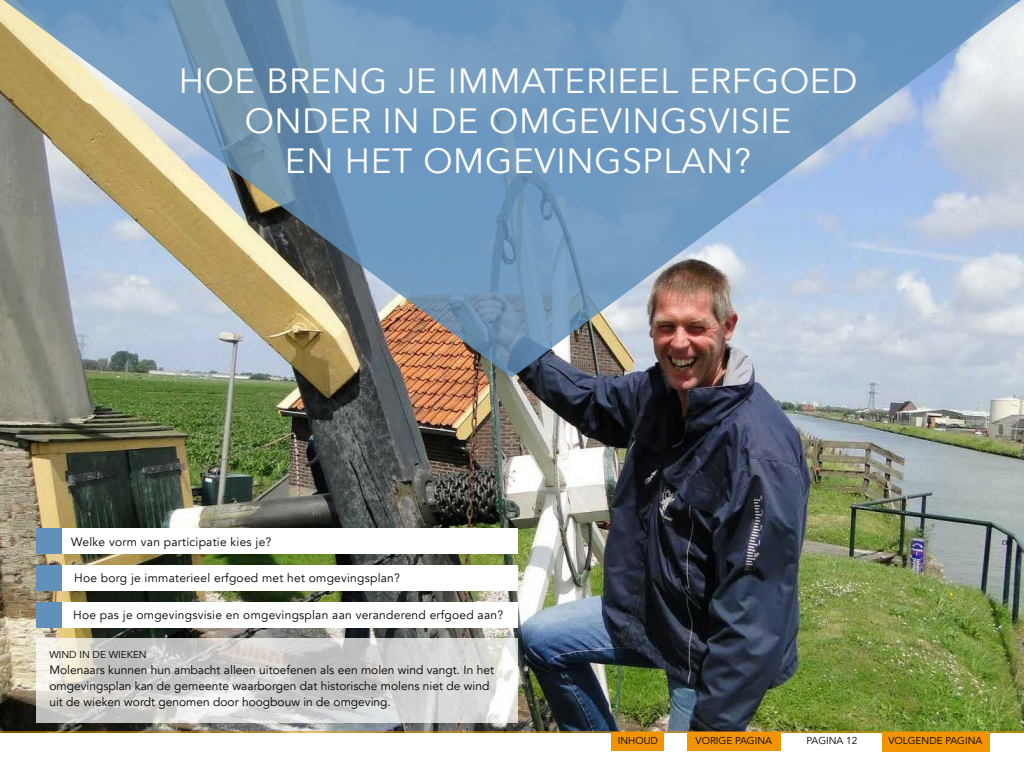
<style>
.page{position:relative;width:1024px;height:768px;background:#fff}
.page>*{position:absolute;margin:0;border:0;box-sizing:border-box;transform-origin:0 0}
.kop{font:500 35px "Avenir";letter-spacing:.02em;color:#fff}
.plat{font:500 12px/16px "Avenir";color:#000}
.plat-2{font:500 12px "Avenir";letter-spacing:.02em;color:#000}
.t1{font:500 10px "Avenir";color:#000}
.kopje{font:900 10px "Avenir";color:#000}
</style>
<div class="page">
<img style="left:0;top:377px;width:1024px;height:355px">
<img style="left:0;top:0;width:1024px;height:377px">
<hr style="left:0;top:732px;width:1024px;height:1px;background:#f29400">
<div style="left:36px;top:528px;width:482px;height:26px;background:#fff"></div>
<div style="left:36px;top:528px;width:26px;height:26px;background:#6190b9"></div>
<div style="left:58px;top:565px;width:460px;height:26px;background:#fff"></div>
<div style="left:36px;top:565px;width:26px;height:26px;background:#6190b9"></div>
<div style="left:58px;top:602px;width:460px;height:26px;background:#fff"></div>
<div style="left:36px;top:602px;width:26px;height:26px;background:#6190b9"></div>
<svg style="left:36px;top:638px;width:482px;height:84px;background:#d4d4d2"></svg>
<div style="left:687px;top:732px;width:93px;height:19px;background:#f29400"></div>
<div style="left:882px;top:732px;width:108px;height:19px;background:#f29400"></div>
<div style="left:611px;top:732px;width:53px;height:19px;background:#f29400"></div>
<p class="kop" style="left:179px;top:60px;width:680px">HOE BRENG JE IMMATERIEEL ERFGOED</p>
<p class="kop" style="left:245px;top:100px;width:548px">ONDER IN DE OMGEVINGSVISIE</p>
<p class="kop" style="left:285px;top:140px;width:468px">EN HET OMGEVINGSPLAN?</p>
<p class="plat-2" style="left:71px;top:534px;width:202px">Welke vorm van participatie kies je?</p>
<p class="plat-2" style="left:74px;top:570px;width:327px">Hoe borg je immaterieel erfgoed met het omgevingsplan?</p>
<p class="plat-2" style="left:73px;top:608px;width:432px">Hoe pas je omgevingsvisie en omgevingsplan aan veranderend erfgoed aan?</p>
<p class="kopje" style="left:49px;top:649px;width:99px">WIND IN DE WIEKEN</p>
<p class="plat" style="left:49px;top:662px;width:446px">Molenaars kunnen hun ambacht alleen uitoefenen als een molen wind vangt. In het omgevingsplan kan de gemeente waarborgen dat historische molens niet de wind uit de wieken wordt genomen door hoogbouw in de omgeving.</p>
<p class="t1" style="left:807px;top:735px;width:52px">PAGINA 12</p>
<p class="kopje" style="left:618px;top:735px;width:42px">INHOUD</p>
<p class="t1" style="left:696px;top:735px;width:78px">VORIGE PAGINA</p>
<p class="t1" style="left:888px;top:735px;width:95px">VOLGENDE PAGINA</p>
</div>
